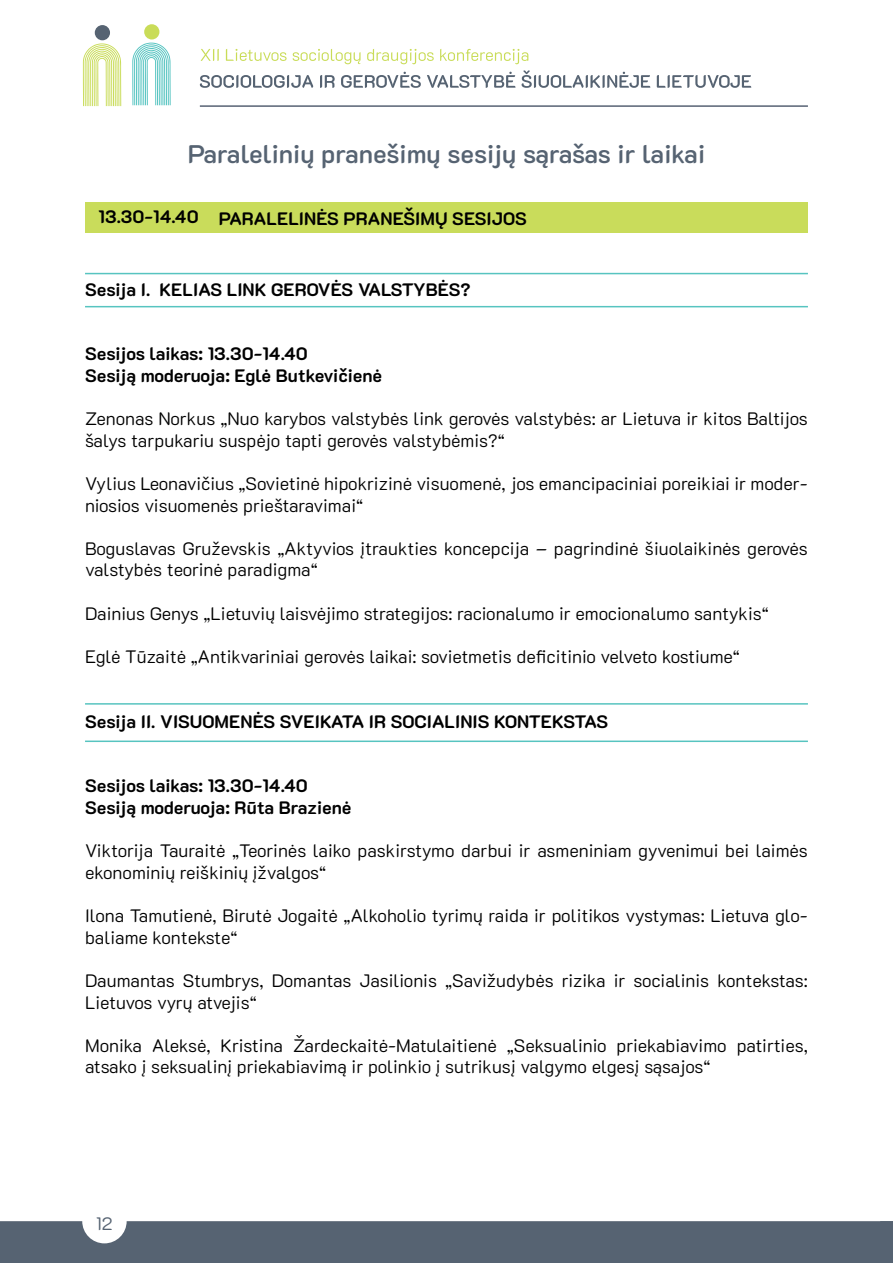
<style>
.page{position:relative;width:893px;height:1263px;background:#fff}
.page>*{position:absolute;margin:0;border:0;box-sizing:border-box;transform-origin:0 0}
.t1{font:600 25.5px "K2 D";color:#566372}
.t2{font:300 18px/21.6px "K2 D";color:#000}
.t3{font:700 18px/21.6px "K2 D";color:#000}
.t4{font:300 18px "K2 D";color:#566372}
</style>
<div class="page">
<div style="left:0;top:1221px;width:893px;height:42px;background:#566372"></div>
<svg style="left:83px;top:43px;width:38px;height:63px"></svg>
<div style="left:95px;top:25px;width:15px;height:15px;background:#566372;border-radius:50%"></div>
<svg style="left:132px;top:43px;width:39px;height:62px"></svg>
<div style="left:144px;top:24px;width:15px;height:15px;background:#c9dc58;border-radius:50%"></div>
<svg style="left:201px;top:49px;width:18px;height:12px"></svg>
<svg style="left:226px;top:49px;width:61px;height:12px"></svg>
<svg style="left:293px;top:49px;width:68px;height:15px"></svg>
<svg style="left:367px;top:49px;width:67px;height:15px"></svg>
<svg style="left:440px;top:49px;width:88px;height:15px"></svg>
<svg style="left:200px;top:75px;width:113px;height:13px"></svg>
<svg style="left:320px;top:75px;width:15px;height:13px"></svg>
<svg style="left:341px;top:72px;width:80px;height:16px"></svg>
<svg style="left:427px;top:72px;width:88px;height:16px"></svg>
<svg style="left:522px;top:70px;width:128px;height:18px"></svg>
<svg style="left:657px;top:75px;width:94px;height:13px"></svg>
<hr style="left:200px;top:105px;width:608px;height:2px;background:#576274">
<div style="left:85px;top:202px;width:723px;height:31px;background:#c9dc5b"></div>
<hr style="left:85px;top:306px;width:723px;height:1px;background:#57c4c0">
<hr style="left:85px;top:273px;width:723px;height:1px;background:#57c4c0">
<hr style="left:85px;top:740px;width:723px;height:2px;background:#57c4c0">
<hr style="left:85px;top:703px;width:723px;height:2px;background:#57c4c0">
<h1 class="t1" style="left:188px;top:139px;width:519px">Paralelinių pranešimų sesijų sąrašas ir laikai</h1>
<p class="t3" style="left:99px;top:208px;width:430px">13.30-14.40 PARALELINĖS PRANEŠIMŲ SESIJOS</p>
<p class="t3" style="left:85px;top:279px;width:387px">Sesija I. KELIAS LINK GEROVĖS VALSTYBĖS?</p>
<p class="t3" style="left:85px;top:343px;width:299px">Sesijos laikas: 13.30-14.40<br>Sesiją moderuoja: Eglė Butkevičienė</p>
<p class="t2" style="left:85px;top:408px;width:724px">Zenonas Norkus „Nuo karybos valstybės link gerovės valstybės: ar Lietuva ir kitos Baltijos šalys tarpukariu suspėjo tapti gerovės valstybėmis?“</p>
<p class="t2" style="left:85px;top:473px;width:724px">Vylius Leonavičius „Sovietinė hipokrizinė visuomenė, jos emancipaciniai poreikiai ir moder&shy;niosios visuomenės prieštaravimai“</p>
<p class="t2" style="left:85px;top:538px;width:724px">Boguslavas Gruževskis „Aktyvios įtraukties koncepcija – pagrindinė šiuolaikinės gerovės valstybės teorinė paradigma“</p>
<p class="t2" style="left:85px;top:603px;width:685px">Dainius Genys „Lietuvių laisvėjimo strategijos: racionalumo ir emocionalumo santykis“</p>
<p class="t2" style="left:85px;top:646px;width:656px">Eglė Tūzaitė „Antikvariniai gerovės laikai: sovietmetis deficitinio velveto kostiume“</p>
<p class="t3" style="left:85px;top:711px;width:525px">Sesija II. VISUOMENĖS SVEIKATA IR SOCIALINIS KONTEKSTAS</p>
<p class="t3" style="left:85px;top:775px;width:268px">Sesijos laikas: 13.30-14.40<br>Sesiją moderuoja: Rūta Brazienė</p>
<p class="t2" style="left:85px;top:840px;width:724px">Viktorija Tauraitė „Teorinės laiko paskirstymo darbui ir asmeniniam gyvenimui bei laimės ekonominių reiškinių įžvalgos“</p>
<p class="t2" style="left:85px;top:905px;width:724px">Ilona Tamutienė, Birutė Jogaitė „Alkoholio tyrimų raida ir politikos vystymas: Lietuva glo&shy;baliame kontekste“</p>
<p class="t2" style="left:85px;top:970px;width:724px">Daumantas Stumbrys, Domantas Jasilionis „Savižudybės rizika ir socialinis kontekstas:<br>Lietuvos vyrų atvejis“</p>
<p class="t2" style="left:85px;top:1035px;width:724px">Monika Aleksė, Kristina Žardeckaitė-Matulaitienė „Seksualinio priekabiavimo patirties, atsako į seksualinį priekabiavimą ir polinkio į sutrikusį valgymo elgesį sąsajos“</p>
<p class="t4" style="left:96px;top:1213px;width:18px">12</p>
</div>
